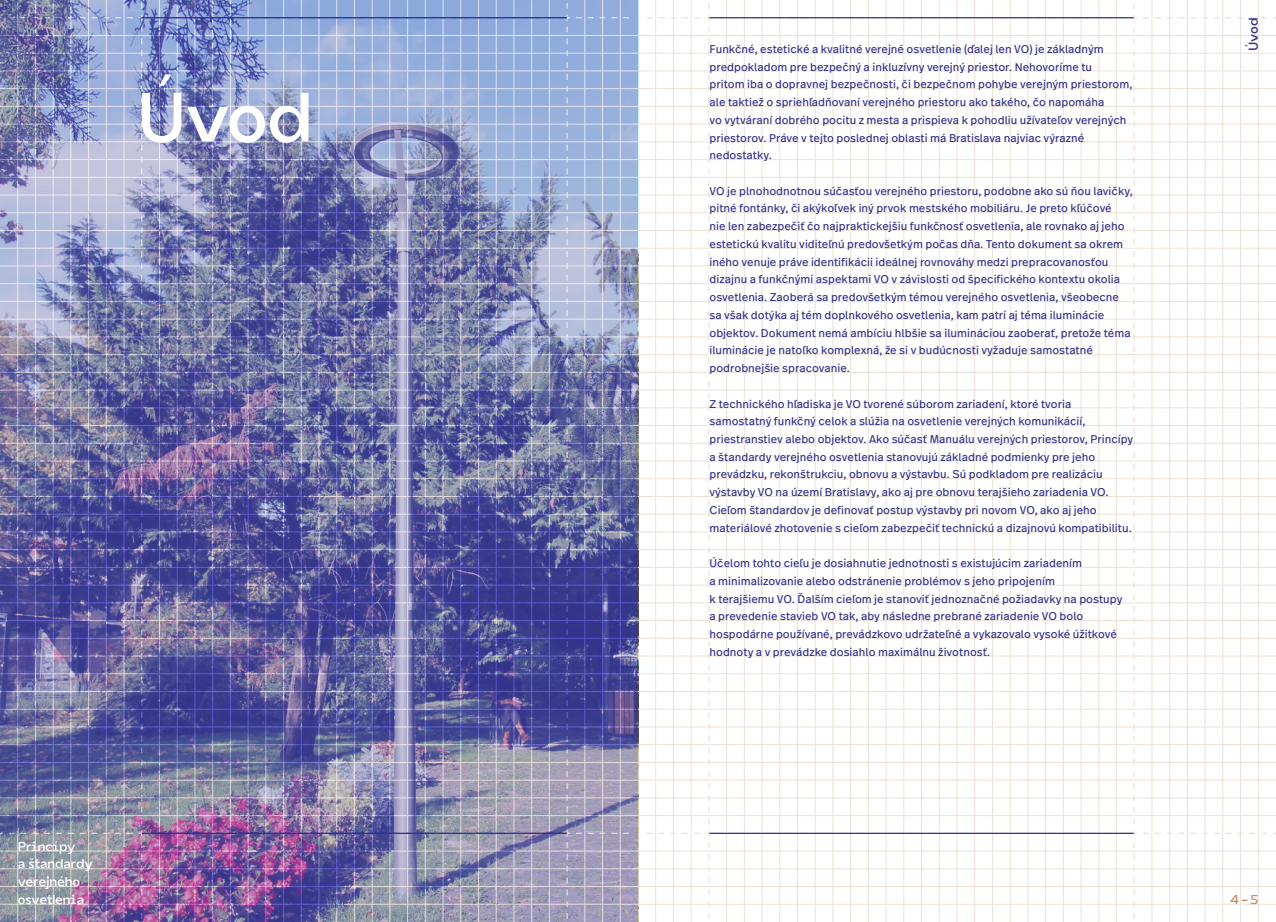
<style>
.page{position:relative;width:1276px;height:922px;background:#fff}
.page>*{position:absolute;margin:0;border:0;box-sizing:border-box;transform-origin:0 0}
.t1{font:500 67.5px "TG Praktikal";color:#fff}
.t2{font:500 12.5px/17.8px "TG Praktikal";color:#fff}
.t3{font:500 12.5px "TG Praktikal";color:#303188}
.t4{font:500 12.5px "TG Praktikal";color:#c38d6a}
.t5{font:11.25px/17.8px "Real Text Pro";color:#303188}
</style>
<div class="page">
<svg style="left:647px;top:0;width:629px;height:921px"></svg>
<hr style="left:638px;top:35px;width:638px;height:1px;background:#eee1d6">
<hr style="left:638px;top:53px;width:638px;height:1px;background:#eee1d6">
<hr style="left:638px;top:71px;width:638px;height:1px;background:#eee1d6">
<hr style="left:638px;top:88px;width:638px;height:1px;background:#eee1d6">
<hr style="left:638px;top:106px;width:638px;height:1px;background:#eee1d6">
<hr style="left:638px;top:124px;width:638px;height:1px;background:#eee1d6">
<hr style="left:638px;top:141px;width:638px;height:1px;background:#eee1d6">
<hr style="left:638px;top:159px;width:638px;height:1px;background:#eee1d6">
<hr style="left:638px;top:177px;width:638px;height:1px;background:#eee1d6">
<hr style="left:638px;top:195px;width:638px;height:1px;background:#eee1d6">
<hr style="left:638px;top:212px;width:638px;height:1px;background:#eee1d6">
<hr style="left:638px;top:230px;width:638px;height:1px;background:#eee1d6">
<hr style="left:638px;top:248px;width:638px;height:1px;background:#eee1d6">
<hr style="left:638px;top:265px;width:638px;height:1px;background:#eee1d6">
<hr style="left:638px;top:283px;width:638px;height:1px;background:#eee1d6">
<hr style="left:638px;top:301px;width:638px;height:1px;background:#eee1d6">
<hr style="left:638px;top:319px;width:638px;height:1px;background:#eee1d6">
<hr style="left:638px;top:336px;width:638px;height:1px;background:#eee1d6">
<hr style="left:638px;top:354px;width:638px;height:1px;background:#eee1d6">
<hr style="left:638px;top:372px;width:638px;height:1px;background:#eee1d6">
<hr style="left:638px;top:389px;width:638px;height:1px;background:#eee1d6">
<hr style="left:638px;top:407px;width:638px;height:1px;background:#eee1d6">
<hr style="left:638px;top:425px;width:638px;height:1px;background:#eee1d6">
<hr style="left:638px;top:443px;width:638px;height:1px;background:#eee1d6">
<hr style="left:638px;top:460px;width:638px;height:1px;background:#eee1d6">
<hr style="left:638px;top:478px;width:638px;height:1px;background:#eee1d6">
<hr style="left:638px;top:496px;width:638px;height:1px;background:#eee1d6">
<hr style="left:638px;top:513px;width:638px;height:1px;background:#eee1d6">
<hr style="left:638px;top:531px;width:638px;height:1px;background:#eee1d6">
<hr style="left:638px;top:549px;width:638px;height:1px;background:#eee1d6">
<hr style="left:638px;top:567px;width:638px;height:1px;background:#eee1d6">
<hr style="left:638px;top:584px;width:638px;height:1px;background:#eee1d6">
<hr style="left:638px;top:602px;width:638px;height:1px;background:#eee1d6">
<hr style="left:638px;top:620px;width:638px;height:1px;background:#eee1d6">
<hr style="left:638px;top:637px;width:638px;height:1px;background:#eee1d6">
<hr style="left:638px;top:655px;width:638px;height:1px;background:#eee1d6">
<hr style="left:638px;top:673px;width:638px;height:1px;background:#eee1d6">
<hr style="left:638px;top:691px;width:638px;height:1px;background:#eee1d6">
<hr style="left:638px;top:708px;width:638px;height:1px;background:#eee1d6">
<hr style="left:638px;top:726px;width:638px;height:1px;background:#eee1d6">
<hr style="left:638px;top:744px;width:638px;height:1px;background:#eee1d6">
<hr style="left:638px;top:761px;width:638px;height:1px;background:#eee1d6">
<hr style="left:638px;top:779px;width:638px;height:1px;background:#eee1d6">
<hr style="left:638px;top:797px;width:638px;height:1px;background:#eee1d6">
<hr style="left:638px;top:815px;width:638px;height:1px;background:#eee1d6">
<hr style="left:638px;top:850px;width:638px;height:1px;background:#eee1d6">
<hr style="left:638px;top:868px;width:638px;height:1px;background:#eee1d6">
<hr style="left:638px;top:886px;width:638px;height:1px;background:#eee1d6">
<hr style="left:638px;top:903px;width:638px;height:1px;background:#eee1d6">
<hr style="left:655px;top:0;width:1px;height:921px;background:#eee1d6">
<hr style="left:0;top:35px;width:638px;height:1px;background:#eee1d6">
<hr style="left:0;top:53px;width:638px;height:1px;background:#eee1d6">
<hr style="left:0;top:71px;width:638px;height:1px;background:#eee1d6">
<hr style="left:0;top:88px;width:638px;height:1px;background:#eee1d6">
<hr style="left:0;top:106px;width:638px;height:1px;background:#eee1d6">
<hr style="left:0;top:124px;width:638px;height:1px;background:#eee1d6">
<hr style="left:0;top:141px;width:638px;height:1px;background:#eee1d6">
<hr style="left:0;top:159px;width:638px;height:1px;background:#eee1d6">
<hr style="left:0;top:177px;width:638px;height:1px;background:#eee1d6">
<hr style="left:0;top:195px;width:638px;height:1px;background:#eee1d6">
<hr style="left:0;top:212px;width:638px;height:1px;background:#eee1d6">
<hr style="left:0;top:230px;width:638px;height:1px;background:#eee1d6">
<hr style="left:0;top:248px;width:638px;height:1px;background:#eee1d6">
<hr style="left:0;top:265px;width:638px;height:1px;background:#eee1d6">
<hr style="left:0;top:283px;width:638px;height:1px;background:#eee1d6">
<hr style="left:0;top:301px;width:638px;height:1px;background:#eee1d6">
<hr style="left:0;top:319px;width:638px;height:1px;background:#eee1d6">
<hr style="left:0;top:336px;width:638px;height:1px;background:#eee1d6">
<hr style="left:0;top:354px;width:638px;height:1px;background:#eee1d6">
<hr style="left:0;top:372px;width:638px;height:1px;background:#eee1d6">
<hr style="left:0;top:389px;width:638px;height:1px;background:#eee1d6">
<hr style="left:0;top:407px;width:638px;height:1px;background:#eee1d6">
<hr style="left:0;top:425px;width:638px;height:1px;background:#eee1d6">
<hr style="left:0;top:443px;width:638px;height:1px;background:#eee1d6">
<hr style="left:0;top:460px;width:638px;height:1px;background:#eee1d6">
<hr style="left:0;top:478px;width:638px;height:1px;background:#eee1d6">
<hr style="left:0;top:496px;width:638px;height:1px;background:#eee1d6">
<hr style="left:0;top:513px;width:638px;height:1px;background:#eee1d6">
<hr style="left:0;top:531px;width:638px;height:1px;background:#eee1d6">
<hr style="left:0;top:549px;width:638px;height:1px;background:#eee1d6">
<hr style="left:0;top:567px;width:638px;height:1px;background:#eee1d6">
<hr style="left:0;top:584px;width:638px;height:1px;background:#eee1d6">
<hr style="left:0;top:602px;width:638px;height:1px;background:#eee1d6">
<hr style="left:0;top:620px;width:638px;height:1px;background:#eee1d6">
<hr style="left:0;top:637px;width:638px;height:1px;background:#eee1d6">
<hr style="left:0;top:655px;width:638px;height:1px;background:#eee1d6">
<hr style="left:0;top:673px;width:638px;height:1px;background:#eee1d6">
<hr style="left:0;top:691px;width:638px;height:1px;background:#eee1d6">
<hr style="left:0;top:708px;width:638px;height:1px;background:#eee1d6">
<hr style="left:0;top:726px;width:638px;height:1px;background:#eee1d6">
<hr style="left:0;top:744px;width:638px;height:1px;background:#eee1d6">
<hr style="left:0;top:761px;width:638px;height:1px;background:#eee1d6">
<hr style="left:0;top:779px;width:638px;height:1px;background:#eee1d6">
<hr style="left:0;top:797px;width:638px;height:1px;background:#eee1d6">
<hr style="left:0;top:815px;width:638px;height:1px;background:#eee1d6">
<hr style="left:0;top:850px;width:638px;height:1px;background:#eee1d6">
<hr style="left:0;top:868px;width:638px;height:1px;background:#eee1d6">
<hr style="left:0;top:886px;width:638px;height:1px;background:#eee1d6">
<hr style="left:0;top:903px;width:638px;height:1px;background:#eee1d6">
<img style="left:0;top:0;width:634px;height:921px">
<hr style="left:620px;top:0;width:1px;height:921px;background:#eee1d6">
<hr style="left:142px;top:17px;width:425px;height:1px;background:#303188">
<hr style="left:142px;top:832px;width:425px;height:1px;background:#303188">
<h1 class="t1" style="left:136px;top:65px;width:178px">Úvod</h1>
<p class="t2" style="left:18px;top:837px;width:77px">Princípy<br>a štandardy verejného osvetlenia</p>
<p class="t5" style="left:709px;top:40px;width:424px">Funkčné, estetické a kvalitné verejné osvetlenie (ďalej len VO) je základným predpokladom pre bezpečný a inkluzívny verejný priestor. Nehovoríme tu<br>pritom iba o dopravnej bezpečnosti, či bezpečnom pohybe verejným priestorom, ale taktiež o spriehľadňovaní verejného priestoru ako takého, čo napomáha<br>vo vytváraní dobrého pocitu z mesta a prispieva k pohodliu užívateľov verejných priestorov. Práve v tejto poslednej oblasti má Bratislava najviac výrazné nedostatky.</p>
<p class="t5" style="left:709px;top:182px;width:425px">VO je plnohodnotnou súčasťou verejného priestoru, podobne ako sú ňou lavičky, pitné fontánky, či akýkoľvek iný prvok mestského mobiliáru. Je preto kľúčové<br>nie len zabezpečiť čo najpraktickejšiu funkčnosť osvetlenia, ale rovnako aj jeho estetickú kvalitu viditeľnú predovšetkým počas dňa. Tento dokument sa okrem iného venuje práve identifikácii ideálnej rovnováhy medzi prepracovanosťou dizajnu a funkčnými aspektami VO v závislosti od špecifického kontextu okolia osvetlenia. Zaoberá sa predovšetkým témou verejného osvetlenia, všeobecne sa však dotýka aj tém doplnkového osvetlenia, kam patrí aj téma iluminácie objektov. Dokument nemá ambíciu hlbšie sa ilumináciou zaoberať, pretože téma iluminácie je natoľko komplexná, že si v budúcnosti vyžaduje samostatné podrobnejšie spracovanie.</p>
<p class="t5" style="left:709px;top:394px;width:425px">Z technického hľadiska je VO tvorené súborom zariadení, ktoré tvoria samostatný funkčný celok a slúžia na osvetlenie verejných komunikácií, priestranstiev alebo objektov. Ako súčasť Manuálu verejných priestorov, Princípy a štandardy verejného osvetlenia stanovujú základné podmienky pre jeho prevádzku, rekonštrukciu, obnovu a výstavbu. Sú podkladom pre realizáciu výstavby VO na území Bratislavy, ako aj pre obnovu terajšieho zariadenia VO.<br>Cieľom štandardov je definovať postup výstavby pri novom VO, ako aj jeho materiálové zhotovenie s cieľom zabezpečiť technickú a dizajnovú kompatibilitu.</p>
<p class="t5" style="left:709px;top:554px;width:414px">Účelom tohto cieľu je dosiahnutie jednotnosti s existujúcim zariadením<br>a minimalizovanie alebo odstránenie problémov s jeho pripojením<br>k terajšiemu VO. Ďalším cieľom je stanoviť jednoznačné požiadavky na postupy a prevedenie stavieb VO tak, aby následne prebrané zariadenie VO bolo hospodárne používané, prevádzkovo udržateľné a vykazovalo vysoké úžitkové hodnoty a v prevádzke dosiahlo maximálnu životnosť.</p>
<p class="t3" style="left:1243px;top:51px;width:35px;rotate:-90deg">Úvod</p>
<p class="t4" style="left:1230px;top:889px;width:29px">4-5</p>
</div>
